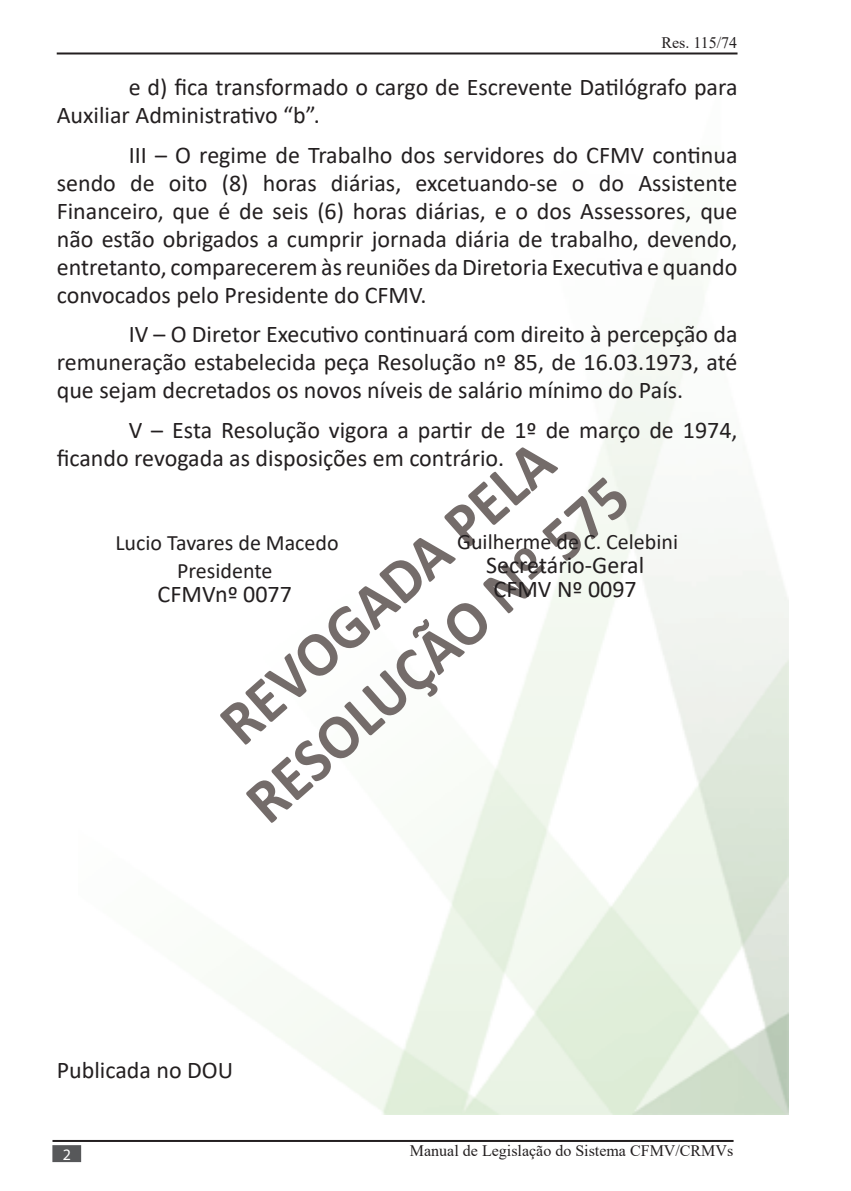
<style>
.page{position:relative;width:851px;height:1191px;background:#fff}
.page>*{position:absolute;margin:0;border:0;box-sizing:border-box;transform-origin:0 0}
.t1{font:700 63.2px/75.6px "Calibri";color:#746c6a;text-align:center;scale:.95 1}
.t2{font:24px/28px "Calibri";color:#231f20}
.t3{font:22px "Calibri";color:#231f20}
.t4{font:16px "Times New Roman";color:#231f20}
.t5{font:16px "Myriad Pro";color:#fff}
</style>
<div class="page">
<hr style="left:57px;top:52px;width:680px;height:2px;background:#231f20">
<hr style="left:52px;top:1140px;width:681px;height:2px;background:#231f20">
<div style="left:52px;top:1145px;width:29px;height:17px;background:#57585a;border:2px solid #57585a"></div>
<p class="t4" style="left:661px;top:31px;width:77px">Res. 115/74</p>
<p class="t2" style="left:57px;top:73px;width:682px;text-indent:72px">e d) fica transformado o cargo de Escrevente Datilógrafo para<br>Auxiliar Administrativo “b”.</p>
<p class="t2" style="left:57px;top:140px;width:682px;text-align:justify;text-indent:72px">III – O regime de Trabalho dos servidores do CFMV continua sendo de oito (8) horas diárias, excetuando-se o do Assistente Financeiro, que é de seis (6) horas diárias, e o dos Assessores, que não estão obrigados a cumprir jornada diária de trabalho, devendo, entretanto, comparecerem às reuniões da Diretoria Executiva e quando convocados pelo Presidente do CFMV.</p>
<p class="t2" style="left:57px;top:319px;width:682px;text-align:justify;text-indent:72px">IV – O Diretor Executivo continuará com direito à percepção da remuneração estabelecida peça Resolução nº 85, de 16.03.1973, até que sejam decretados os novos níveis de salário mínimo do País.</p>
<p class="t2" style="left:57px;top:415px;width:682px;text-indent:72px">V – Esta Resolução vigora a partir de 1º de março de 1974, ficando revogada as disposições em contrário.</p>
<h1 class="t1" style="left:179px;top:727px;width:514px;rotate:-42deg">REVOGADA PELA<br>RESOLUÇÃO Nº 575</h1>
<p class="t3" style="left:457px;top:526px;width:222px">Guilherme de C. Celebini</p>
<p class="t2" style="left:486px;top:550px;width:160px">Secretário-Geral</p>
<p class="t2" style="left:493px;top:574px;width:145px">CFMV Nº 0097</p>
<p class="t3" style="left:115px;top:528px;width:225px">Lucio Tavares de Macedo</p>
<p class="t3" style="left:177px;top:556px;width:97px">Presidente</p>
<p class="t2" style="left:158px;top:580px;width:136px">CFMVnº 0077</p>
<p class="t2" style="left:57px;top:1055px;width:178px">Publicada no DOU</p>
<p class="t5" style="left:63px;top:1145px;width:10px">2</p>
<p class="t4" style="left:410px;top:1139px;width:325px">Manual de Legislação do Sistema CFMV/CRMVs</p>
</div>
